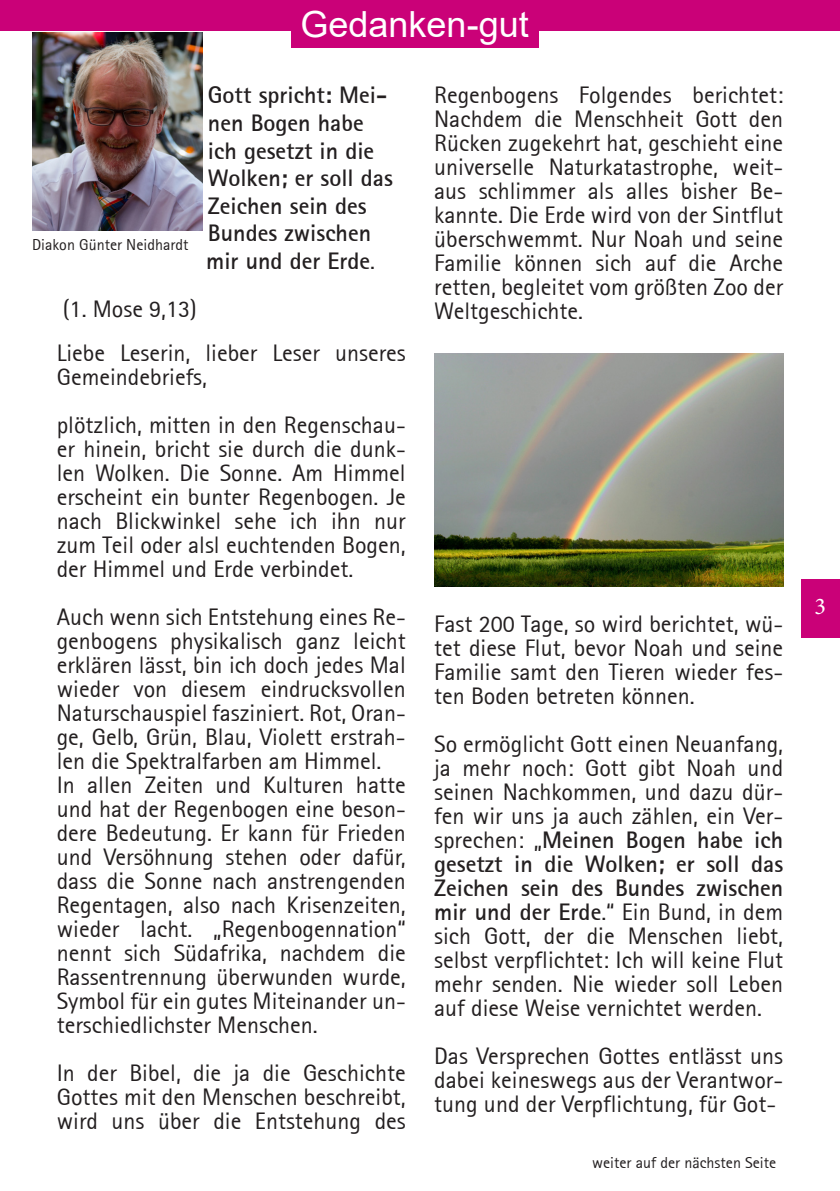
<style>
.page{position:relative;width:840px;height:1191px;background:#fff}
.page>*{position:absolute;margin:0;border:0;box-sizing:border-box;transform-origin:0 0}
.t1{font:36px "Arial";color:#fff}
.t2{font:24px/24px "Rotis Sans Serif 55";color:#231f20;text-align:justify}
.t3{font:24px/27.6px "Rotis Sans Serif Bold 65";color:#231f20;text-align:justify}
.t4{font:24px "Minion Pro";color:#fff}
.t5{font:16px "Rotis Sans Serif 55";color:#231f20}
.s1{font-family:"Rotis Sans Serif 55"}
.s2{font-family:"Rotis Sans Serif Bold 65"}
</style>
<div class="page">
<div style="left:801px;top:579px;width:38px;height:59px;background:#ca0178"></div>
<div style="left:0;top:0;width:839px;height:31px;background:#ca0178"></div>
<div style="left:291px;top:0;width:247px;height:48px;background:#ca0178"></div>
<img style="left:32px;top:33px;width:170px;height:197px">
<img style="left:434px;top:353px;width:348px;height:233px">
<h1 class="t1" style="left:300px;top:0;width:230px">Gedanken-gut</h1>
<p class="t3" style="left:206px;top:81px;width:188px;text-align:left">Gott spricht: Mei&shy;nen Bogen habe ich gesetzt in die<br>Wolken; er soll das<br>Zeichen sein des<br>Bundes zwischen mir und der Erde<span class="s1">.</span></p>
<p class="t2" style="left:57px;top:286px;width:350px;line-height:44px">(1. Mose 9,13)<br>Liebe Leserin, lieber Leser unseres</p>
<p class="t2" style="left:57px;top:352px;width:350px;line-height:48px">Gemeindebriefs,<br>plötzlich, mitten in den Regenschau-</p>
<p class="t2" style="left:57px;top:436px;width:350px">er hinein, bricht sie durch die dunk&shy;len Wolken. Die Sonne. Am Himmel erscheint ein bunter Regenbogen. Je nach Blickwinkel sehe ich ihn nur zum Teil oder alsl euchtenden Bogen, der Himmel und Erde verbindet.</p>
<p class="t2" style="left:57px;top:604px;width:350px;text-align:left">Auch wenn sich Entstehung eines Re&shy;genbogens physikalisch ganz leicht erklären lässt, bin ich doch jedes Mal wieder von diesem eindrucksvollen Naturschauspiel fasziniert. Rot, Oran&shy;ge, Gelb, Grün, Blau, Violett erstrah&shy;len die Spektralfarben am Himmel.<br>In allen Zeiten und Kulturen hatte und hat der Regenbogen eine beson&shy;dere Bedeutung. Er kann für Frieden und Versöhnung stehen oder dafür, dass die Sonne nach anstrengenden Regentagen, also nach Krisenzeiten, wieder lacht. „Regenbogennation“ nennt sich Südafrika, nachdem die Rassentrennung überwunden wurde, Symbol für ein gutes Miteinander un&shy;terschiedlichster Menschen.</p>
<p class="t2" style="left:57px;top:1060px;width:350px">In der Bibel, die ja die Geschichte Gottes mit den Menschen beschreibt, wird uns über die Entstehung des</p>
<p class="t5" style="left:32px;top:235px;width:158px">Diakon Günter Neidhardt</p>
<p class="t2" style="left:434px;top:83px;width:350px">Regenbogens Folgendes berichtet:<br>Nachdem die Menschheit Gott den Rücken zugekehrt hat, geschieht eine universelle Naturkatastrophe, weit&shy;aus schlimmer als alles bisher Be&shy;kannte. Die Erde wird von der Sintflut überschwemmt. Nur Noah und seine Familie können sich auf die Arche retten, begleitet vom größten Zoo der Weltgeschichte.</p>
<p class="t2" style="left:434px;top:611px;width:350px">Fast 200 Tage, so wird berichtet, wü&shy;tet diese Flut, bevor Noah und seine Familie samt den Tieren wieder fes&shy;ten Boden betreten können.</p>
<p class="t2" style="left:434px;top:731px;width:350px">So ermöglicht Gott einen Neuanfang, ja mehr noch: Gott gibt Noah und seinen Nachkommen, und dazu dür&shy;fen wir uns ja auch zählen, ein Ver-</p>
<p class="t3" style="left:434px;top:827px;width:350px;line-height:24px"><span class="s1">sprechen: „</span>Meinen Bogen habe ich gesetzt in die Wolken; er soll das Zeichen sein des Bundes zwischen</p>
<p class="t2" style="left:434px;top:899px;width:350px"><span class="s2">mir und der Erde</span>.“ Ein Bund, in dem sich Gott, der die Menschen liebt, selbst verpflichtet: Ich will keine Flut mehr senden. Nie wieder soll Leben auf diese Weise vernichtet werden.</p>
<p class="t2" style="left:434px;top:1043px;width:350px">Das Versprechen Gottes entlässt uns dabei keineswegs aus der Verantwor&shy;tung und der Verpflichtung, für Got-</p>
<p class="t5" style="left:591px;top:1153px;width:185px">weiter auf der nächsten Seite</p>
<p class="t4" style="left:814px;top:590px;width:13px">3</p>
</div>
